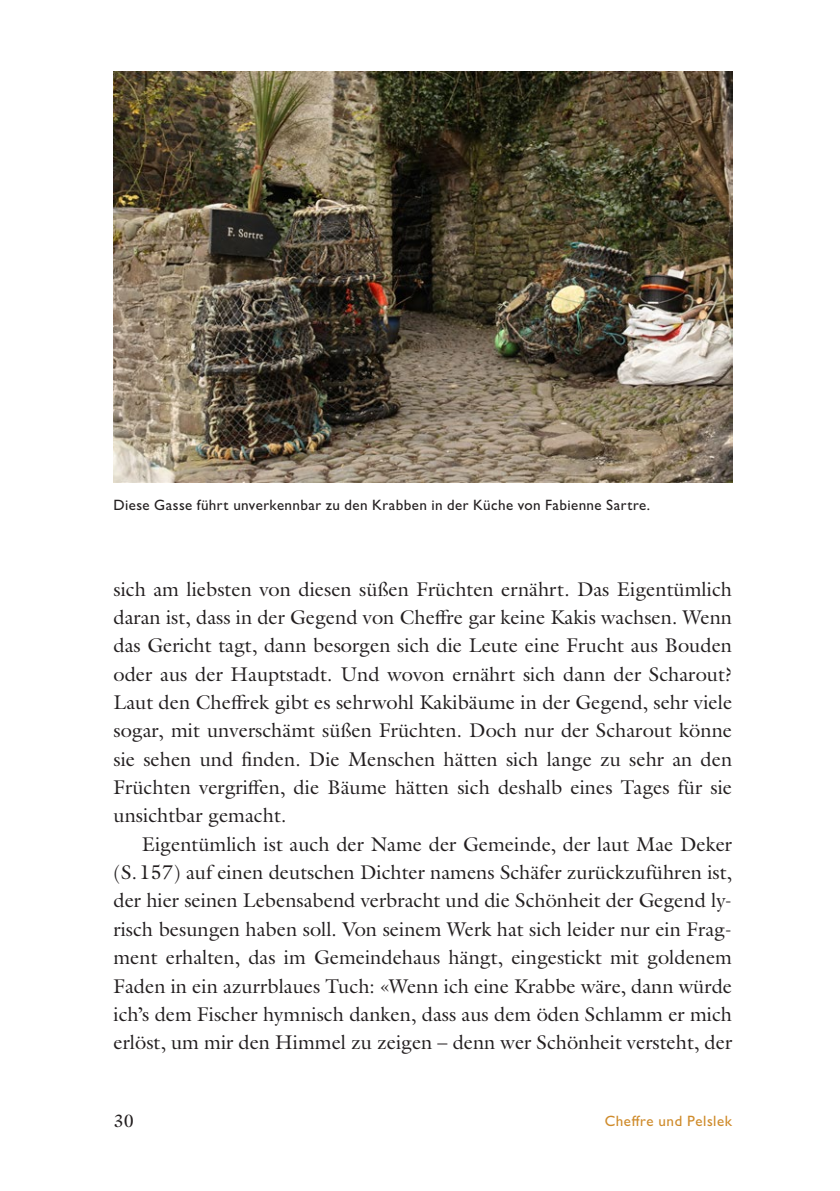
<style>
.page{position:relative;width:840px;height:1191px;background:#fff}
.page>*{position:absolute;margin:0;border:0;box-sizing:border-box;transform-origin:0 0}
.Lauftext{font:20px/28.4px "Galliard Pro";color:#231f20;text-align:justify}
.t1{font:18px "Galliard Pro";color:#231f20}
.Bildlegende{font:500 15px "Gill Sans Nova";letter-spacing:.025em;color:#231f20}
.t2{font:500 15px "Gill Sans Nova";letter-spacing:.035em;color:#cf8b2b}
</style>
<div class="page">
<img style="left:113px;top:71px;width:618px;height:411px">
<p class="Bildlegende" style="left:113px;top:496px;width:538px">Diese Gasse führt unverkennbar zu den Krabben in der Küche von Fabienne Sartre.</p>
<p class="Lauftext" style="left:113px;top:574px;width:620px">sich am liebsten von diesen süßen Früchten ernährt. Das Eigentümlich daran ist, dass in der Gegend von Cheffre gar keine Kakis wachsen. Wenn das Gericht tagt, dann besorgen sich die Leute eine Frucht aus Bouden oder aus der Hauptstadt. Und wovon ernährt sich dann der Scharout?<br>Laut den Cheffrek gibt es sehrwohl Kakibäume in der Gegend, sehr viele sogar, mit unverschämt süßen Früchten. Doch nur der Scharout könne sie sehen und finden. Die Menschen hätten sich lange zu sehr an den Früchten vergriffen, die Bäume hätten sich deshalb eines Tages für sie unsichtbar gemacht.</p>
<p class="Lauftext" style="left:113px;top:829px;width:620px;text-indent:28px">Eigentümlich ist auch der Name der Gemeinde, der laut Mae Deker (S.157) auf einen deutschen Dichter namens Schäfer zurückzuführen ist, der hier seinen Lebensabend verbracht und die Schönheit der Gegend ly&shy;risch besungen haben soll. Von seinem Werk hat sich leider nur ein Frag&shy;ment erhalten, das im Gemeindehaus hängt, eingestickt mit goldenem Faden in ein azurrblaues Tuch: «Wenn ich eine Krabbe wäre, dann würde ich’s dem Fischer hymnisch danken, dass aus dem öden Schlamm er mich erlöst, um mir den Himmel zu zeigen – denn wer Schönheit versteht, der</p>
<p class="t1" style="left:113px;top:1108px;width:22px">30</p>
<p class="t2" style="left:604px;top:1111px;width:129px">Cheffre und Pelslek</p>
</div>
